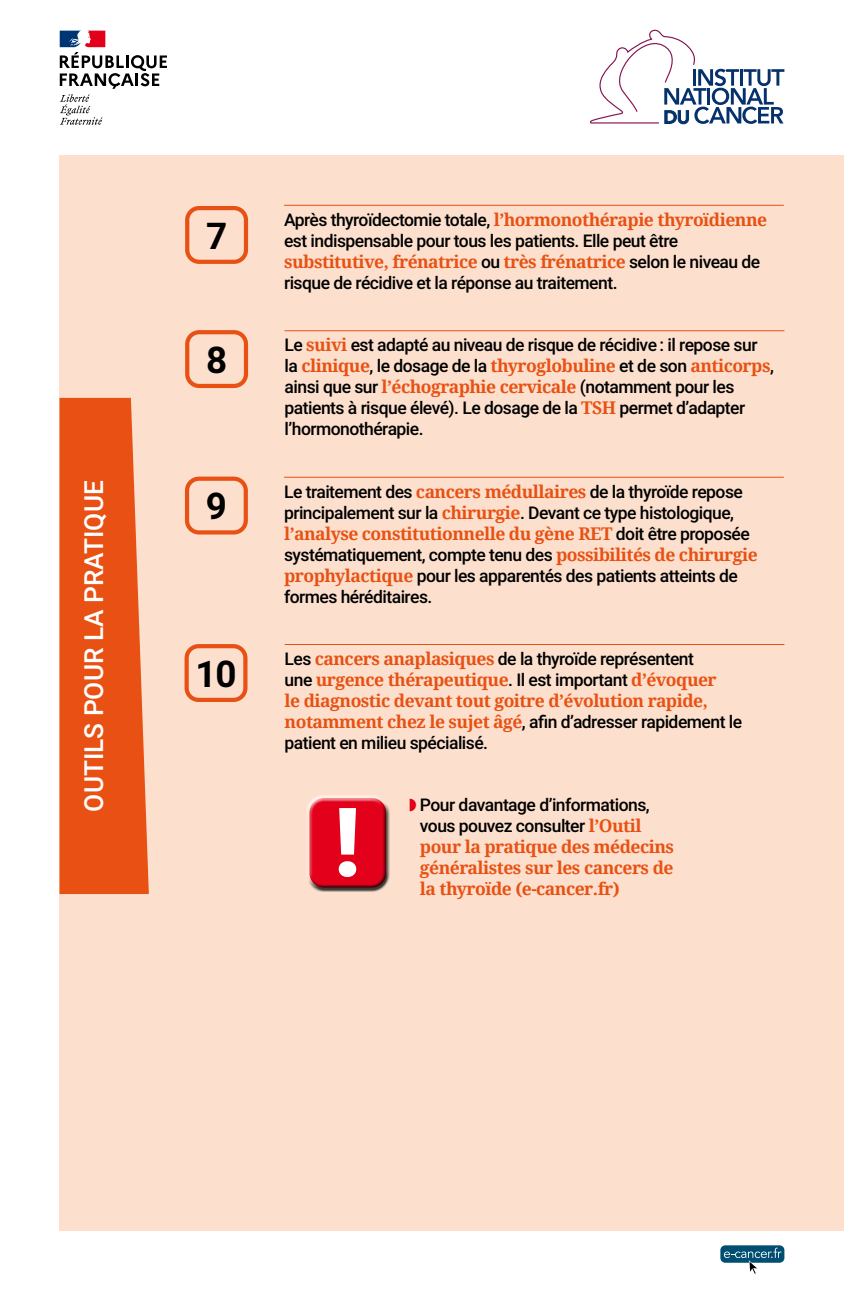
<style>
.page{position:relative;width:844px;height:1290px;background:#fff}
.page>*{position:absolute;margin:0;border:0;box-sizing:border-box;transform-origin:0 0}
.t1{font:900 95.9px "Roboto";color:#fff}
.t2{font:700 36.93px "Roboto";color:#000}
.t3{font:500 26.25px "Roboto";color:#fff}
.t4{font:500 17.5px/21px "Roboto";letter-spacing:-.03em;color:#000}
.t5{font:700 17.5px/21px "Droid Serif";letter-spacing:-.03em;color:#e85113}
.s1{font-family:"Roboto";font-weight:500;color:#000}
.s2{font-family:"Droid Serif";font-weight:700;color:#e85113}
.s3{color:#e2001a}
</style>
<div class="page">
<div style="left:59px;top:155px;width:784px;height:1075px;background:#fce0cd"></div>
<svg style="left:59px;top:398px;width:90px;height:496px;background:#ea6026"></svg>
<svg style="left:60px;top:31px;width:107px;height:94px"></svg>
<svg style="left:589px;top:30px;width:195px;height:94px"></svg>
<hr style="left:284px;top:205px;width:499px;height:1px;background:#e85113">
<div style="left:185px;top:206px;width:63px;height:58px;border:4px solid #e85113;border-radius:12px"></div>
<hr style="left:284px;top:330px;width:500px;height:1px;background:#e85113">
<div style="left:185px;top:330px;width:63px;height:58px;border:4px solid #e85113;border-radius:12px"></div>
<hr style="left:284px;top:477px;width:499px;height:1px;background:#e85113">
<div style="left:185px;top:477px;width:63px;height:57px;border:4px solid #e85113;border-radius:12px"></div>
<hr style="left:284px;top:644px;width:500px;height:1px;background:#e85113">
<div style="left:184px;top:644px;width:63px;height:58px;border:4px solid #e85113;border-radius:12px"></div>
<div style="left:720px;top:1245px;width:64px;height:18px;background:#004e72;border-radius:5px"></div>
<svg style="left:723px;top:1247px;width:58px;height:27px"></svg>
<div style="left:306px;top:794px;width:81px;height:87px;background:#fff;opacity:.75"></div>
<div style="left:308px;top:802px;width:82px;height:89px;background:#000;opacity:.75"></div>
<h3 class="t3" style="left:75px;top:811px;width:333px;rotate:-90deg">OUTILS POUR LA PRATIQUE</h3>
<h2 class="t2" style="left:206px;top:210px;width:23px">7</h2>
<h2 class="t2" style="left:206px;top:334px;width:23px">8</h2>
<h2 class="t2" style="left:206px;top:480px;width:23px">9</h2>
<h2 class="t2" style="left:195px;top:648px;width:43px">10</h2>
<p class="t5" style="left:284px;top:209px;width:484px"><span class="s1">Après thyroïdectomie totale,</span> l’hormonothérapie thyroïdienne</p>
<p class="t4" style="left:284px;top:229px;width:395px">est indispensable pour tous les patients. Elle peut être</p>
<p class="t5" style="left:284px;top:251px;width:477px">substitutive, frénatrice <span class="s1">ou</span> très frénatrice <span class="s1">selon le niveau de</span></p>
<p class="t4" style="left:284px;top:271px;width:335px">risque de récidive et la réponse au traitement.</p>
<p class="t4" style="left:284px;top:334px;width:474px">Le <span class="s2">suivi</span> est adapté au niveau de risque de récidive : il repose sur</p>
<p class="t5" style="left:284px;top:355px;width:490px"><span class="s1">la</span> clinique<span class="s1">, le dosage de la</span> thyroglobuline <span class="s1">et de son</span> anticorps<span class="s1">,</span></p>
<p class="t4" style="left:284px;top:376px;width:462px">ainsi que sur <span class="s2">l’échographie cervicale</span> (notamment pour les patients à risque élevé). Le dosage de la <span class="s2">TSH</span> permet d’adapter l’hormonothérapie.</p>
<p class="t4" style="left:284px;top:480px;width:460px">Le traitement des <span class="s2">cancers médullaires</span> de la thyroïde repose principalement sur la <span class="s2">chirurgie</span>. Devant ce type histologique,</p>
<p class="t5" style="left:284px;top:523px;width:467px">l’analyse constitutionnelle du gène RET <span class="s1">doit être proposée</span></p>
<p class="t4" style="left:284px;top:543px;width:475px">systématiquement, compte tenu des <span class="s2">possibilités de chirurgie prophylactique</span> pour les apparentés des patients atteints de formes héréditaires.</p>
<p class="t4" style="left:284px;top:647px;width:411px">Les <span class="s2">cancers anaplasiques</span> de la thyroïde représentent</p>
<p class="t5" style="left:284px;top:669px;width:433px"><span class="s1">une</span> urgence thérapeutique<span class="s1">. Il est important</span> d’évoquer le diagnostic devant tout goitre d’évolution rapide,</p>
<p class="t4" style="left:284px;top:710px;width:459px"><span class="s2">notamment chez le sujet âgé</span>, afin d’adresser rapidement le patient en milieu spécialisé.</p>
<h1 class="t1" style="left:334px;top:775px;width:28px">!</h1>
<p class="t4" style="left:409px;top:794px;width:242px;text-align:center"><span class="s3">◗</span> Pour davantage d’informations, vous pouvez consulter <span class="s2">l’Outil</span></p>
<p class="t5" style="left:420px;top:837px;width:255px;text-align:justify">pour la pratique des médecins généralistes sur les cancers de la thyroïde (e-cancer.fr)</p>
</div>
